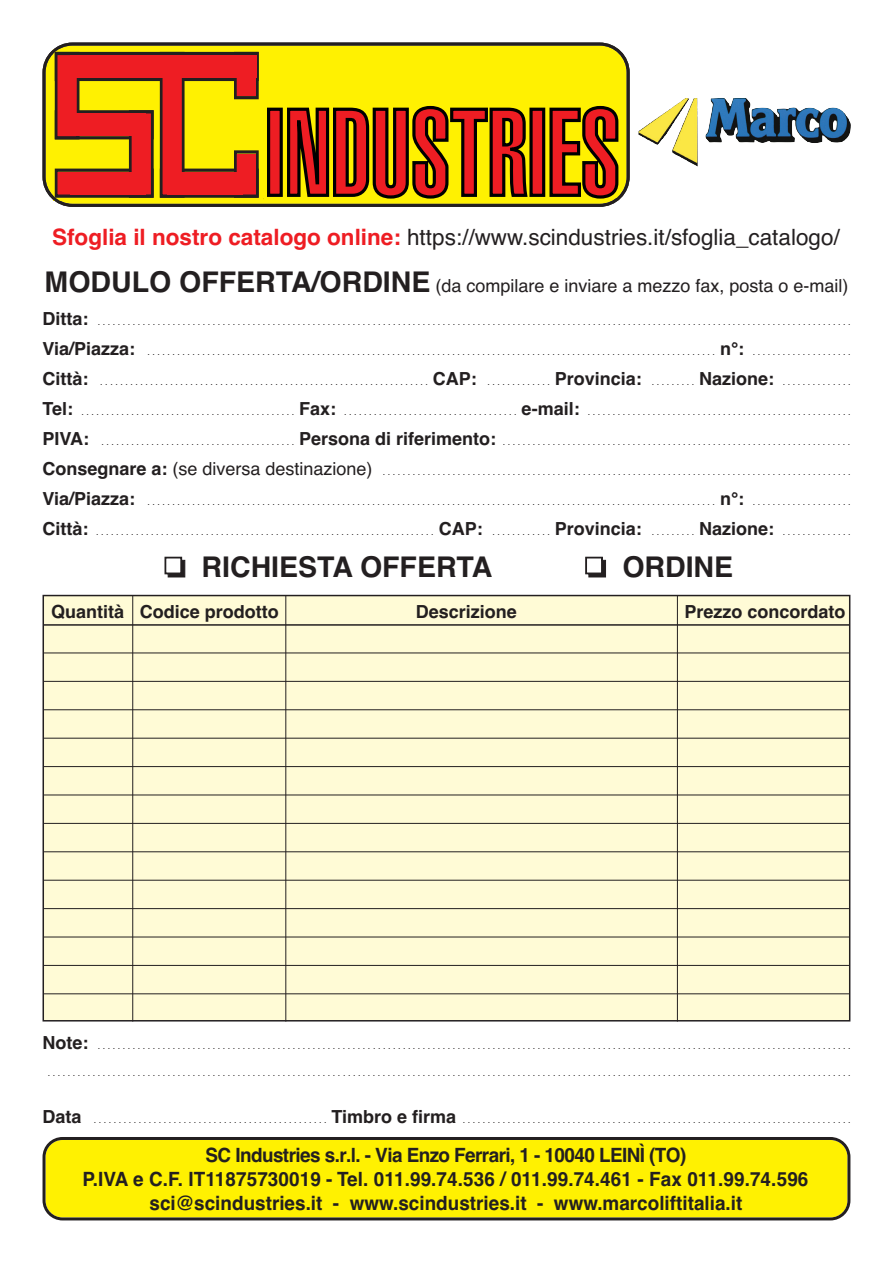
<style>
.page{position:relative;width:893px;height:1263px;background:#fff}
.page>*{position:absolute;margin:0;border:0;box-sizing:border-box;transform-origin:0 0}
.t1{font:900 extra-condensed 120.9px "Helvetica";color:#ee1d23}
.t2{font:700 28.5px "Helvetica";color:#231f20}
.t3{font:22.5px "Helvetica";color:#231f20}
.t4{font:700 19.65px/24px "Helvetica";color:#231f20;text-align:center;scale:.96 1}
.t5{font:18px "Helvetica";color:#231f20}
.t6{font:700 18px "Helvetica";color:#231f20}
.t7{font:9px "Helvetica";color:#231f20}
.s1{font-weight:700;color:#ee1d23}
.s2{font-weight:700;font-size:28.5px}
.s3{font-weight:700;font-size:18px}
.s4{font-size:18px}
</style>
<div class="page">
<svg style="left:43px;top:1137px;width:807px;height:83px;background:#efe105"></svg>
<div style="left:42px;top:594px;width:809px;height:428px;background:#fffbd6"></div>
<hr style="left:44px;top:653px;width:805px;height:1px;background:#231f20">
<hr style="left:44px;top:681px;width:805px;height:1px;background:#231f20">
<hr style="left:44px;top:709px;width:805px;height:1px;background:#231f20">
<hr style="left:44px;top:738px;width:805px;height:1px;background:#231f20">
<hr style="left:44px;top:766px;width:805px;height:1px;background:#231f20">
<hr style="left:44px;top:795px;width:805px;height:1px;background:#231f20">
<hr style="left:44px;top:823px;width:805px;height:1px;background:#231f20">
<hr style="left:44px;top:851px;width:805px;height:1px;background:#231f20">
<hr style="left:44px;top:880px;width:805px;height:1px;background:#231f20">
<hr style="left:44px;top:908px;width:805px;height:1px;background:#231f20">
<hr style="left:44px;top:937px;width:805px;height:1px;background:#231f20">
<hr style="left:44px;top:965px;width:805px;height:1px;background:#231f20">
<hr style="left:44px;top:993px;width:805px;height:1px;background:#231f20">
<hr style="left:132px;top:595px;width:1px;height:426px;background:#231f20">
<hr style="left:285px;top:595px;width:1px;height:426px;background:#231f20">
<hr style="left:677px;top:595px;width:1px;height:426px;background:#231f20">
<img style="left:638px;top:98px;width:115px;height:69px">
<svg style="left:43px;top:43px;width:587px;height:164px;background:#cca20b"></svg>
<h1 class="t1" style="left:265px;top:109px;width:357px">INDUSTRIES</h1>
<h3 class="t3" style="left:52px;top:228px;width:789px"><span class="s1">Sfoglia il nostro catalogo online:</span> https://www.scindustries.it/sfoglia_catalogo/</h3>
<h3 class="t5" style="left:45px;top:279px;width:805px"><span class="s2">MODULO OFFERTA/ORDINE</span> (da compilare e inviare a mezzo fax, posta o e-mail)</h3>
<p class="t7" style="left:43px;top:318px;width:809px"><span class="s3">Ditta:</span> . . . . . . . . . . . . . . . . . . . . . . . . . . . . . . . . . . . . . . . . . . . . . . . . . . . . . . . . . . . . . . . . . . . . . . . . . . . . . . . . . . . . . . . . . . . . . . . . . . . . . . . . . . . . . . . . . . . . . . . . . . . . . . . . . . . . . . . . . . . . . . . . . . . . . . .</p>
<p class="t7" style="left:43px;top:348px;width:809px"><span class="s3">Via/Piazza:</span> . . . . . . . . . . . . . . . . . . . . . . . . . . . . . . . . . . . . . . . . . . . . . . . . . . . . . . . . . . . . . . . . . . . . . . . . . . . . . . . . . . . . . . . . . . . . . . . . . . . . . . . . . . . . . . . . . . <span class="s3">n°:</span> . . . . . . . . . . . . . . . . . . . .</p>
<p class="t7" style="left:43px;top:378px;width:809px"><span class="s3">Città:</span> . . . . . . . . . . . . . . . . . . . . . . . . . . . . . . . . . . . . . . . . . . . . . . . . . . . . . . . . . . . . . . . . . . <span class="s3">CAP:</span> . . . . . . . . . . . . . <span class="s3">Provincia:</span> . . . . . . . . . <span class="s3">Nazione:</span> . . . . . . . . . . . . . .</p>
<p class="t7" style="left:43px;top:408px;width:810px"><span class="s3">Tel:</span> . . . . . . . . . . . . . . . . . . . . . . . . . . . . . . . . . . . . . . . . . . . <span class="s3">Fax:</span> . . . . . . . . . . . . . . . . . . . . . . . . . . . . . . . . . . . <span class="s3">e-mail:</span> . . . . . . . . . . . . . . . . . . . . . . . . . . . . . . . . . . . . . . . . . . . . . . . . . . . . .</p>
<p class="t7" style="left:43px;top:438px;width:809px"><span class="s3">PIVA:</span> . . . . . . . . . . . . . . . . . . . . . . . . . . . . . . . . . . . . . . . <span class="s3">Persona di riferimento:</span> . . . . . . . . . . . . . . . . . . . . . . . . . . . . . . . . . . . . . . . . . . . . . . . . . . . . . . . . . . . . . . . . . . . . . .</p>
<p class="t7" style="left:43px;top:468px;width:809px"><span class="s3">Consegnare a:</span> <span class="s4">(se diversa destinazione)</span> . . . . . . . . . . . . . . . . . . . . . . . . . . . . . . . . . . . . . . . . . . . . . . . . . . . . . . . . . . . . . . . . . . . . . . . . . . . . . . . . . . . . . . . . . . . . . .</p>
<p class="t7" style="left:43px;top:498px;width:809px"><span class="s3">Via/Piazza:</span> . . . . . . . . . . . . . . . . . . . . . . . . . . . . . . . . . . . . . . . . . . . . . . . . . . . . . . . . . . . . . . . . . . . . . . . . . . . . . . . . . . . . . . . . . . . . . . . . . . . . . . . . . . . . . . . . . . <span class="s3">n°:</span> . . . . . . . . . . . . . . . . . . . .</p>
<p class="t7" style="left:43px;top:528px;width:809px"><span class="s3">Città:</span> . . . . . . . . . . . . . . . . . . . . . . . . . . . . . . . . . . . . . . . . . . . . . . . . . . . . . . . . . . . . . . . . . . . . <span class="s3">CAP:</span> . . . . . . . . . . . . <span class="s3">Provincia:</span> . . . . . . . . . <span class="s3">Nazione:</span> . . . . . . . . . . . . . .</p>
<h2 class="t2" style="left:164px;top:556px;width:330px">❏ RICHIESTA OFFERTA</h2>
<h2 class="t2" style="left:585px;top:556px;width:150px">❏ ORDINE</h2>
<h3 class="t6" style="left:51px;top:605px;width:229px">Quantità Codice prodotto</h3>
<h3 class="t6" style="left:416px;top:605px;width:103px">Descrizione</h3>
<h3 class="t6" style="left:684px;top:605px;width:163px">Prezzo concordato</h3>
<p class="t7" style="left:43px;top:1043px;width:809px"><span class="s3">Note:</span> . . . . . . . . . . . . . . . . . . . . . . . . . . . . . . . . . . . . . . . . . . . . . . . . . . . . . . . . . . . . . . . . . . . . . . . . . . . . . . . . . . . . . . . . . . . . . . . . . . . . . . . . . . . . . . . . . . . . . . . . . . . . . . . . . . . . . . . . . . . . . . . . . . . . . . .</p>
<p class="t7" style="left:48px;top:1070px;width:804px">. . . . . . . . . . . . . . . . . . . . . . . . . . . . . . . . . . . . . . . . . . . . . . . . . . . . . . . . . . . . . . . . . . . . . . . . . . . . . . . . . . . . . . . . . . . . . . . . . . . . . . . . . . . . . . . . . . . . . . . . . . . . . . . . . . . . . . . . . . . . . . . . . . . . . . . . . . . . . . . . .</p>
<p class="t7" style="left:43px;top:1116px;width:809px"><span class="s3">Data</span> . . . . . . . . . . . . . . . . . . . . . . . . . . . . . . . . . . . . . . . . . . . . . . . <span class="s3">Timbro e firma</span> . . . . . . . . . . . . . . . . . . . . . . . . . . . . . . . . . . . . . . . . . . . . . . . . . . . . . . . . . . . . . . . . . . . . . . . . . . . . . .</p>
<h3 class="t4" style="left:82px;top:1145px;width:758px">SC Industries s.r.l. - Via Enzo Ferrari, 1 - 10040 LEINÌ (TO)<br>P.IVA e C.F. IT11875730019 - Tel. 011.99.74.536 / 011.99.74.461 - Fax 011.99.74.596 sci@scindustries.it - www.scindustries.it - www.marcoliftitalia.it</h3>
</div>
